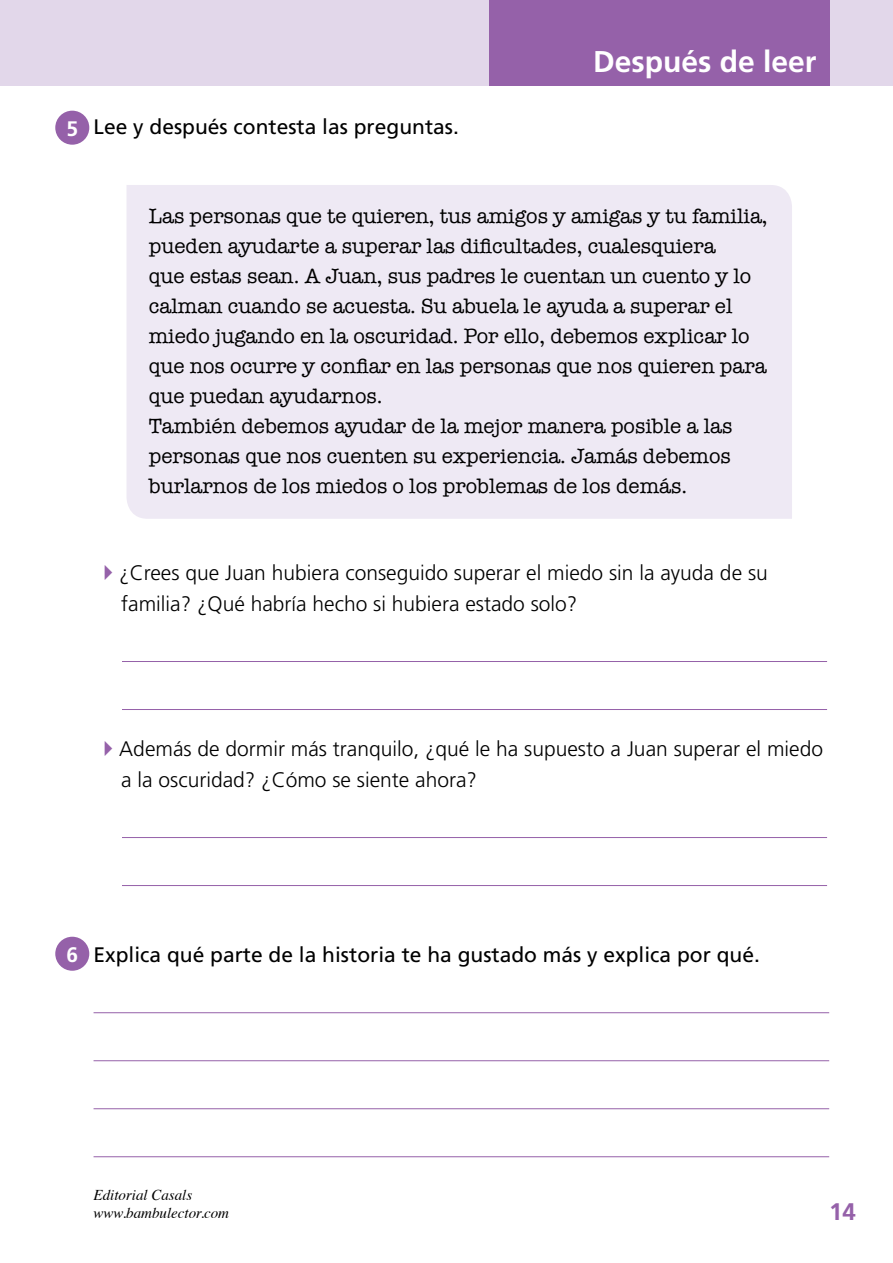
<style>
.page{position:relative;width:893px;height:1263px;background:#fff}
.page>*{position:absolute;margin:0;border:0;box-sizing:border-box;transform-origin:0 0}
.t1{font:700 30px "Frutiger";color:#fff}
.t2{font:700 24px "Frutiger";color:#9561a9}
.t3{font:21px/30px "American Typewriter";color:#000}
.t4{font:300 21px/31.5px "Frutiger";color:#000}
.t5{font:21px "Frutiger";color:#000}
.t6{font:italic 15px/18px "Times";color:#000}
.s1{font-weight:700;color:#fff}
</style>
<div class="page">
<hr style="left:91px;top:661px;width:736px;height:1px;background:#9561a9">
<hr style="left:91px;top:709px;width:736px;height:1px;background:#9561a9">
<hr style="left:91px;top:837px;width:736px;height:1px;background:#9561a9">
<hr style="left:91px;top:885px;width:736px;height:1px;background:#9561a9">
<div style="left:0;top:0;width:893px;height:85px;background:#e2d7ea"></div>
<div style="left:489px;top:0;width:340px;height:85px;background:#9561a9"></div>
<div style="left:126px;top:185px;width:666px;height:334px;background:#eee9f4"></div>
<div style="left:55px;top:111px;width:34px;height:34px;background:#9561a9;border-radius:50%"></div>
<hr style="left:94px;top:1012px;width:735px;height:1px;background:#9561a9">
<hr style="left:94px;top:1060px;width:735px;height:1px;background:#9561a9">
<hr style="left:94px;top:1108px;width:735px;height:1px;background:#9561a9">
<hr style="left:94px;top:1156px;width:735px;height:1px;background:#9561a9">
<div style="left:55px;top:937px;width:34px;height:34px;background:#9561a9;border-radius:50%"></div>
<div style="left:83px;top:644px;width:38px;height:79px;background:#fff"></div>
<div style="left:83px;top:828px;width:38px;height:79px;background:#fff"></div>
<p class="t5" style="left:66px;top:114px;width:394px"><span class="s1">5</span> Lee y después contesta las preguntas.</p>
<h1 class="t1" style="left:593px;top:44px;width:225px">Después de leer</h1>
<p class="t3" style="left:149px;top:200px;width:620px">Las personas que te quieren, tus amigos y amigas y tu familia, pueden ayudarte a superar las dificultades, cualesquiera<br>que estas sean. A Juan, sus padres le cuentan un cuento y lo calman cuando se acuesta. Su abuela le ayuda a superar el miedo jugando en la oscuridad. Por ello, debemos explicar lo que nos ocurre y confiar en las personas que nos quieren para que puedan ayudarnos.<br>También debemos ayudar de la mejor manera posible a las personas que nos cuenten su experiencia. Jamás debemos burlarnos de los miedos o los problemas de los demás.</p>
<p class="t4" style="left:119px;top:556px;width:650px">¿Crees que Juan hubiera conseguido superar el miedo sin la ayuda de su familia? ¿Qué habría hecho si hubiera estado solo?</p>
<p class="t4" style="left:119px;top:732px;width:705px">Además de dormir más tranquilo, ¿qué le ha supuesto a Juan superar el miedo a la oscuridad? ¿Cómo se siente ahora?</p>
<p class="t5" style="left:66px;top:942px;width:695px"><span class="s1">6</span> Explica qué parte de la historia te ha gustado más y explica por qué.</p>
<p class="t6" style="left:94px;top:1185px;width:137px">Editorial Casals www.bambulector.com</p>
<p class="t2" style="left:829px;top:1198px;width:28px">14</p>
</div>
